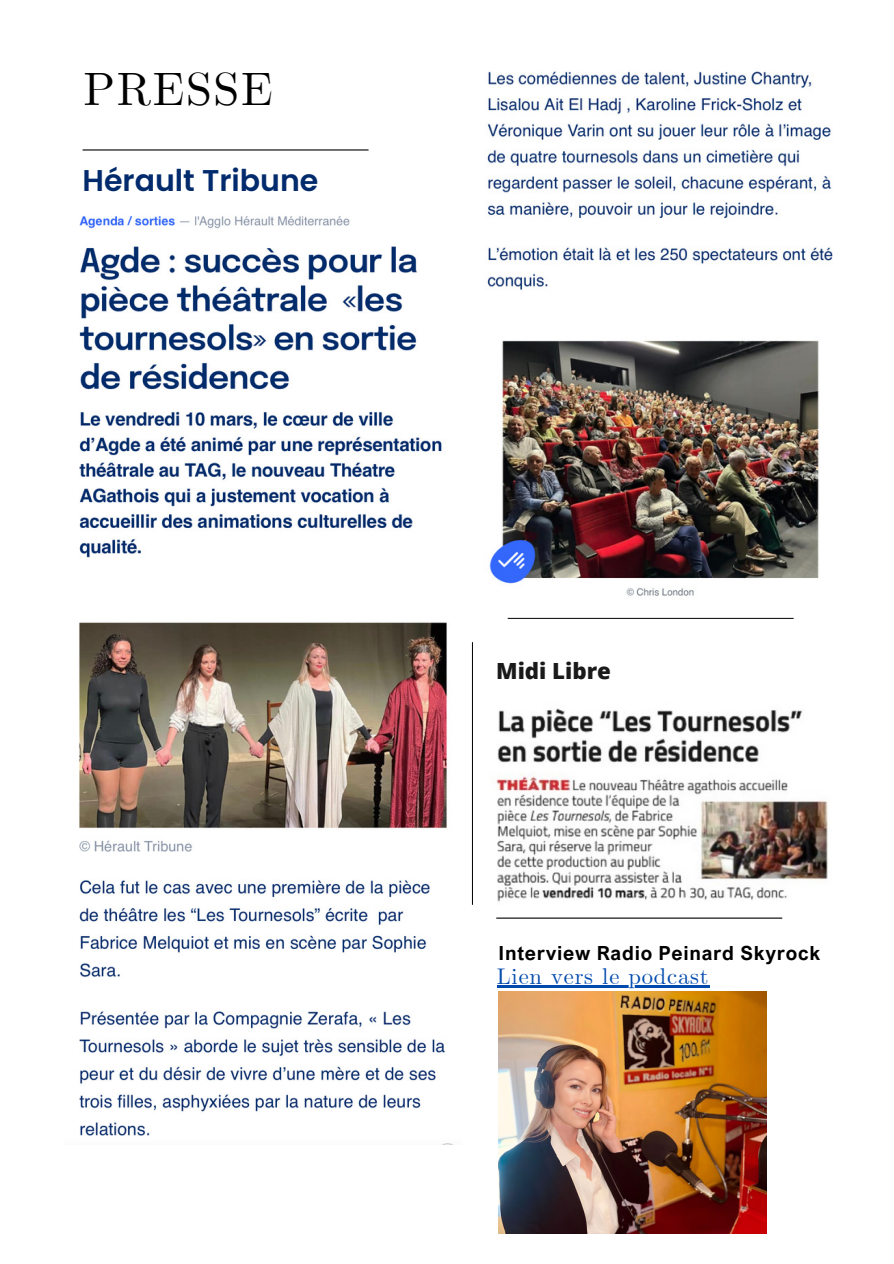
<style>
.page{position:relative;width:894px;height:1264px;background:#fff}
.page>*{position:absolute;margin:0;border:0;box-sizing:border-box;transform-origin:0 0}
.t1{font:46.5px "CMU Serif";letter-spacing:.04em;color:#000}
.t2{font:600 30px "Poppins";color:#022b6d}
.t3{font:22.5px "CMU Serif";letter-spacing:.04em;color:#004aad}
.t4{font:800 22.2px "Open Sans";color:#1a1a1a}
.t5{font:700 19.5px "Arial Nova";letter-spacing:.04em;color:#000}
</style>
<div class="page">
<img style="left:487px;top:71px;width:346px;height:525px">
<img style="left:79px;top:216px;width:363px;height:342px">
<img style="left:79px;top:622px;width:373px;height:522px">
<img style="left:496px;top:708px;width:332px;height:194px">
<hr style="left:472px;top:642px;width:1px;height:262px;background:#000">
<hr style="left:507px;top:618px;width:286px;height:1px;background:#000">
<hr style="left:83px;top:149px;width:285px;height:1px;background:#000">
<img style="left:498px;top:991px;width:268px;height:242px">
<hr style="left:496px;top:985px;width:213px;height:2px;background:#004aad">
<hr style="left:496px;top:917px;width:286px;height:1px;background:#000">
<h1 class="t1" style="left:83px;top:61px;width:191px">PRESSE</h1>
<h2 class="t2" style="left:83px;top:159px;width:237px">Hérault Tribune</h2>
<p class="t4" style="left:496px;top:655px;width:116px">Midi Libre</p>
<p class="t5" style="left:498px;top:941px;width:323px">Interview Radio Peinard Skyrock</p>
<p class="t3" style="left:496px;top:963px;width:213px">Lien vers le podcast</p>
</div>
